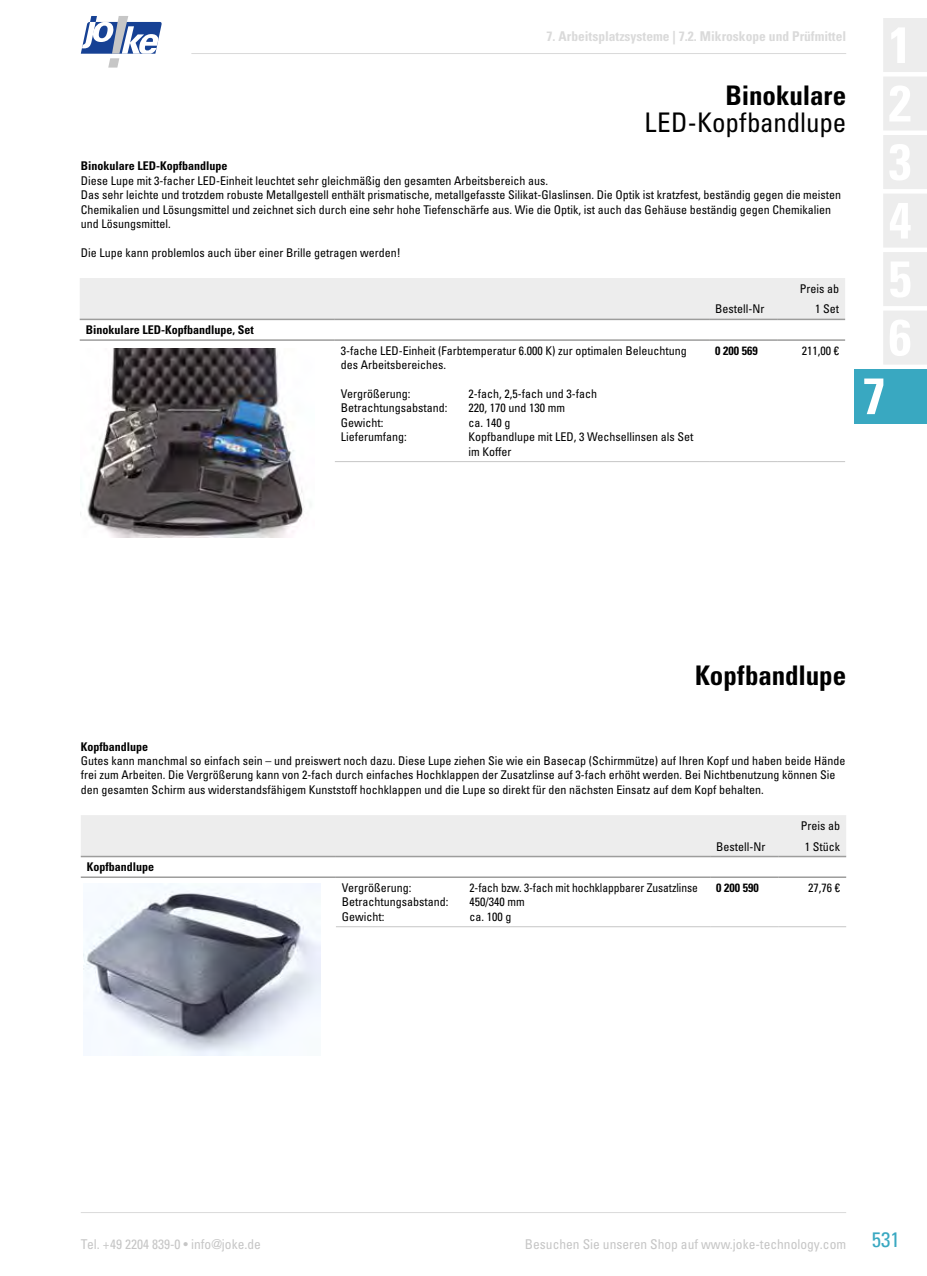
<style>
.page{position:relative;width:927px;height:1276px;background:#fff}
.page>*{position:absolute;margin:0;border:0;box-sizing:border-box;transform-origin:0 0}
.t1{font:700 condensed 51px "Univers LT Pro";color:#fff}
.t2{font:700 condensed 27px "Univers LT Pro";letter-spacing:-.005em;color:#000}
.t3{font:condensed 27px "Univers LT Pro";letter-spacing:-.005em;color:#000}
.t4{font:condensed 21px "Univers LT Pro";color:#39a8c1}
.t5{font:condensed 13.5px "Univers LT Pro";color:#c6c6c6}
.t6{font:700 condensed 13.5px "Univers LT Pro";color:#dadada}
.t7{font:condensed 12px/14.4px "Univers LT Pro";color:#000}
.t8{font:700 condensed 12px "Univers LT Pro";color:#000}
.t9{font:condensed 12px "Univers LT Pro";color:#000;scale:.96 1}
</style>
<div class="page">
<hr style="left:81px;top:1212px;width:765px;height:1px;background:#dadada">
<svg style="left:81px;top:16px;width:81px;height:52px"></svg>
<hr style="left:191px;top:53px;width:655px;height:1px;background:#dadada">
<div style="left:855px;top:369px;width:72px;height:54px;background:#39a8c1"></div>
<div style="left:883px;top:18px;width:44px;height:347px;background:#ededed"></div>
<img style="left:82px;top:349px;width:222px;height:189px">
<img style="left:84px;top:883px;width:237px;height:172px">
<div style="left:80px;top:278px;width:765px;height:41px;background:#ededed"></div>
<hr style="left:80px;top:319px;width:255px;height:1px;background:#9d9d9c">
<hr style="left:335px;top:319px;width:374px;height:1px;background:#9d9d9c">
<hr style="left:709px;top:319px;width:68px;height:1px;background:#9d9d9c">
<hr style="left:777px;top:339px;width:68px;height:2px;background:#9d9d9c">
<hr style="left:777px;top:461px;width:68px;height:1px;background:#c6c6c6">
<hr style="left:709px;top:339px;width:68px;height:2px;background:#9d9d9c">
<hr style="left:709px;top:461px;width:68px;height:1px;background:#c6c6c6">
<hr style="left:335px;top:339px;width:374px;height:2px;background:#9d9d9c">
<hr style="left:335px;top:461px;width:374px;height:1px;background:#c6c6c6">
<hr style="left:80px;top:339px;width:255px;height:2px;background:#9d9d9c">
<hr style="left:777px;top:319px;width:68px;height:1px;background:#9d9d9c">
<div style="left:81px;top:815px;width:765px;height:41px;background:#ededed"></div>
<hr style="left:81px;top:856px;width:255px;height:1px;background:#9d9d9c">
<hr style="left:336px;top:856px;width:374px;height:1px;background:#9d9d9c">
<hr style="left:710px;top:856px;width:68px;height:1px;background:#9d9d9c">
<hr style="left:778px;top:876px;width:68px;height:2px;background:#9d9d9c">
<hr style="left:778px;top:926px;width:68px;height:1px;background:#c6c6c6">
<hr style="left:710px;top:876px;width:68px;height:2px;background:#9d9d9c">
<hr style="left:710px;top:926px;width:68px;height:1px;background:#c6c6c6">
<hr style="left:336px;top:876px;width:374px;height:2px;background:#9d9d9c">
<hr style="left:336px;top:926px;width:374px;height:1px;background:#c6c6c6">
<hr style="left:81px;top:876px;width:255px;height:2px;background:#9d9d9c">
<hr style="left:778px;top:856px;width:68px;height:1px;background:#9d9d9c">
<p class="t6" style="left:547px;top:27px;width:301px">7. Arbeitsplatzsysteme | 7.2. Mikroskope und Prüfmittel</p>
<h2 class="t2" style="left:726px;top:78px;width:122px">Binokulare</h2>
<h2 class="t3" style="left:644px;top:106px;width:203px">LED-Kopfbandlupe</h2>
<p class="t8" style="left:81px;top:159px;width:148px">Binokulare LED-Kopfbandlupe</p>
<p class="t7" style="left:81px;top:173px;width:762px">Diese Lupe mit 3-facher LED-Einheit leuchtet sehr gleichmäßig den gesamten Arbeitsbereich aus.<br>Das sehr leichte und trotzdem robuste Metallgestell enthält prismatische, metallgefasste Silikat-Glaslinsen. Die Optik ist kratzfest, beständig gegen die meisten Chemikalien und Lösungsmittel und zeichnet sich durch eine sehr hohe Tiefenschärfe aus. Wie die Optik, ist auch das Gehäuse beständig gegen Chemikalien und Lösungsmittel.</p>
<p class="t7" style="left:81px;top:245px;width:321px">Die Lupe kann problemlos auch über einer Brille getragen werden!</p>
<p class="t8" style="left:86px;top:322px;width:169px">Binokulare LED-Kopfbandlupe, Set</p>
<p class="t7" style="left:341px;top:343px;width:347px">3-fache LED-Einheit (Farbtemperatur 6.000 K) zur optimalen Beleuchtung des Arbeitsbereiches.</p>
<p class="t7" style="left:341px;top:386px;width:71px">Vergrößerung:</p>
<p class="t7" style="left:468px;top:386px;width:130px">2-fach, 2,5-fach und 3-fach</p>
<p class="t7" style="left:341px;top:401px;width:108px">Betrachtungsabstand:</p>
<p class="t7" style="left:468px;top:401px;width:98px">220, 170 und 130 mm</p>
<p class="t7" style="left:341px;top:415px;width:44px">Gewicht:</p>
<p class="t7" style="left:468px;top:415px;width:43px">ca. 140 g</p>
<p class="t7" style="left:341px;top:429px;width:67px">Lieferumfang:</p>
<p class="t7" style="left:468px;top:429px;width:226px">Kopfbandlupe mit LED, 3 Wechsellinsen als Set im Koffer</p>
<p class="t7" style="left:715px;top:302px;width:51px">Bestell-Nr</p>
<p class="t7" style="left:800px;top:278px;width:41px;line-height:20.7px;text-align:right">Preis ab<br>1 Set</p>
<p class="t8" style="left:715px;top:343px;width:44px">0 200 569</p>
<p class="t7" style="left:802px;top:343px;width:39px">211,00 €</p>
<h1 class="t1" style="left:863px;top:365px;width:24px">7</h1>
<h2 class="t2" style="left:695px;top:659px;width:153px">Kopfbandlupe</h2>
<p class="t8" style="left:81px;top:739px;width:69px">Kopfbandlupe</p>
<p class="t7" style="left:81px;top:753px;width:766px">Gutes kann manchmal so einfach sein – und preiswert noch dazu. Diese Lupe ziehen Sie wie ein Basecap (Schirmmütze) auf Ihren Kopf und haben beide Hände frei zum Arbeiten. Die Vergrößerung kann von 2-fach durch einfaches Hochklappen der Zusatzlinse auf 3-fach erhöht werden. Bei Nichtbenutzung können Sie den gesamten Schirm aus widerstandsfähigem Kunststoff hochklappen und die Lupe so direkt für den nächsten Einsatz auf dem Kopf behalten.</p>
<p class="t8" style="left:87px;top:859px;width:69px">Kopfbandlupe</p>
<p class="t7" style="left:342px;top:880px;width:71px">Vergrößerung:</p>
<p class="t9" style="left:469px;top:880px;width:239px">2-fach bzw. 3-fach mit hochklappbarer Zusatzlinse</p>
<p class="t7" style="left:342px;top:894px;width:108px">Betrachtungsabstand:</p>
<p class="t7" style="left:469px;top:894px;width:57px">450/340 mm</p>
<p class="t7" style="left:342px;top:909px;width:44px">Gewicht:</p>
<p class="t7" style="left:469px;top:909px;width:43px">ca. 100 g</p>
<p class="t7" style="left:716px;top:839px;width:51px">Bestell-Nr</p>
<p class="t7" style="left:801px;top:815px;width:41px;line-height:20.7px;text-align:center">Preis ab<br>1 Stück</p>
<p class="t8" style="left:716px;top:880px;width:44px">0 200 590</p>
<p class="t7" style="left:808px;top:880px;width:33px">27,76 €</p>
<p class="t5" style="left:81px;top:1235px;width:182px">Tel. +49 2204 839-0 • info@joke.de</p>
<p class="t5" style="left:525px;top:1235px;width:323px">Besuchen Sie unseren Shop auf www.joke-technology.com</p>
<h3 class="t4" style="left:872px;top:1226px;width:29px">531</h3>
</div>
